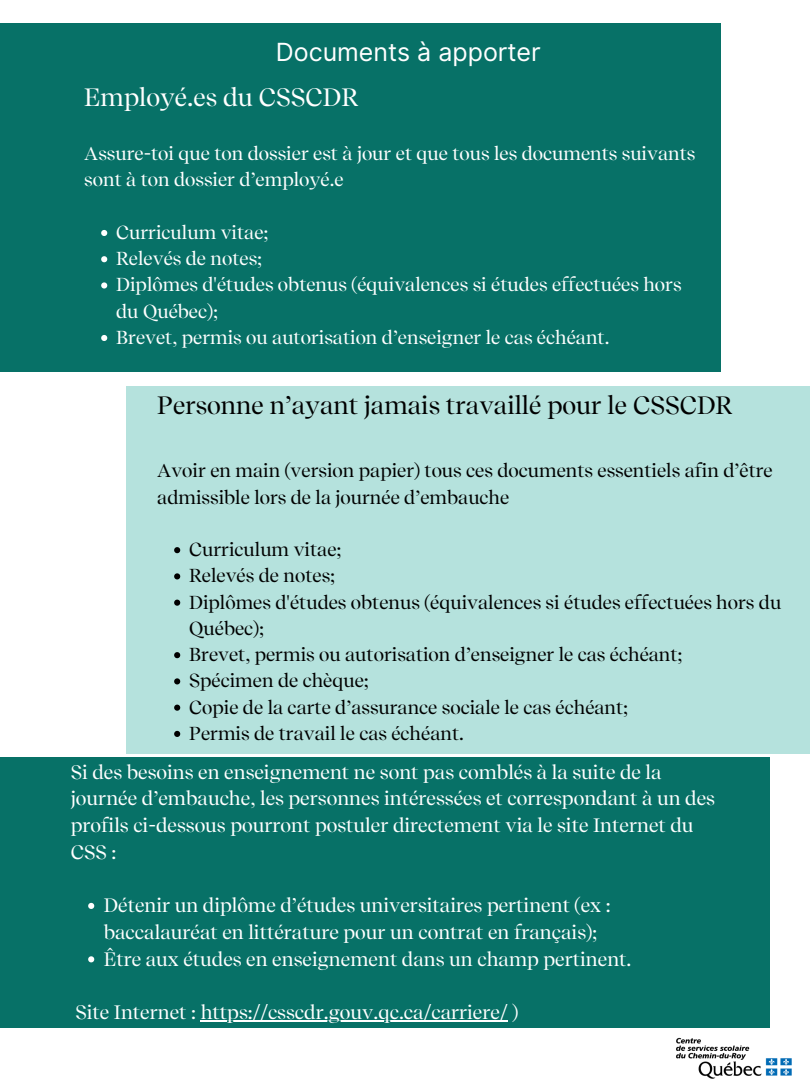
<style>
.page{position:relative;width:810px;height:1080px;background:#fff}
.page>*{position:absolute;margin:0;border:0;box-sizing:border-box;transform-origin:0 0}
.t1{font:25px "Recife Display";color:#000}
.t2{font:25px "Recife Display";color:#fff}
.t3{font:25px "Inter";color:#fff}
.t4{font:19.38px/26.8px "Recife Display";color:#fff}
.t5{font:18.75px/26.2px "Recife Display";color:#000}
.t6{font:18.75px/26.2px "Recife Display";color:#fff}
</style>
<div class="page">
<div style="left:0;top:23px;width:720px;height:349px;background:#077167"></div>
<svg style="left:101px;top:230px;width:6px;height:6px"></svg>
<svg style="left:101px;top:256px;width:6px;height:6px"></svg>
<svg style="left:101px;top:282px;width:6px;height:7px"></svg>
<svg style="left:101px;top:335px;width:6px;height:6px"></svg>
<div style="left:126px;top:387px;width:684px;height:367px;background:#b5e2dd"></div>
<svg style="left:174px;top:547px;width:6px;height:6px"></svg>
<svg style="left:174px;top:573px;width:6px;height:6px"></svg>
<svg style="left:174px;top:600px;width:6px;height:6px"></svg>
<svg style="left:174px;top:652px;width:6px;height:6px"></svg>
<svg style="left:174px;top:678px;width:6px;height:6px"></svg>
<svg style="left:174px;top:705px;width:6px;height:6px"></svg>
<svg style="left:174px;top:731px;width:6px;height:6px"></svg>
<div style="left:0;top:757px;width:770px;height:271px;background:#077167"></div>
<svg style="left:88px;top:903px;width:6px;height:6px"></svg>
<svg style="left:88px;top:956px;width:6px;height:6px"></svg>
<hr style="left:201px;top:1021px;width:307px;height:1px;background:#fff">
<img style="left:676px;top:1037px;width:116px;height:42px">
<p class="t3" style="left:276px;top:37px;width:266px">Documents à apporter</p>
<h1 class="t2" style="left:84px;top:82px;width:276px">Employé.es du CSSCDR</h1>
<h1 class="t6" style="left:84px;top:140px;width:613px">Assure-toi que ton dossier est à jour et que tous les documents suivants sont à ton dossier d’employé.e</h1>
<p class="t6" style="left:116px;top:219px;width:154px">Curriculum vitae;</p>
<p class="t6" style="left:116px;top:245px;width:147px">Relevés de notes;</p>
<p class="t6" style="left:116px;top:272px;width:567px">Diplômes d'études obtenus (équivalences si études effectuées hors du Québec);</p>
<p class="t6" style="left:116px;top:324px;width:495px">Brevet, permis ou autorisation d’enseigner le cas échéant.</p>
<p class="t1" style="left:157px;top:391px;width:577px">Personne n’ayant jamais travaillé pour le CSSCDR</p>
<h1 class="t5" style="left:157px;top:457px;width:617px">Avoir en main (version papier) tous ces documents essentiels afin d’être admissible lors de la journée d’embauche</h1>
<p class="t5" style="left:189px;top:536px;width:154px">Curriculum vitae;</p>
<p class="t5" style="left:189px;top:562px;width:147px">Relevés de notes;</p>
<p class="t5" style="left:189px;top:589px;width:594px">Diplômes d'études obtenus (équivalences si études effectuées hors du<br>Québec);</p>
<p class="t5" style="left:189px;top:641px;width:495px">Brevet, permis ou autorisation d’enseigner le cas échéant;</p>
<p class="t5" style="left:189px;top:667px;width:181px">Spécimen de chèque;</p>
<p class="t5" style="left:189px;top:694px;width:441px">Copie de la carte d’assurance sociale le cas échéant;</p>
<p class="t5" style="left:189px;top:720px;width:276px">Permis de travail le cas échéant.</p>
<p class="t4" style="left:71px;top:758px;width:646px">Si des besoins en enseignement ne sont pas comblés à la suite de la journée d’embauche, les personnes intéressées et correspondant à un des profils ci-dessous pourront postuler directement via le site Internet du CSS :</p>
<p class="t4" style="left:104px;top:892px;width:508px">Détenir un diplôme d’études universitaires pertinent (ex : baccalauréat en littérature pour un contrat en français);</p>
<p class="t4" style="left:104px;top:945px;width:529px">Être aux études en enseignement dans un champ pertinent.</p>
<p class="t4" style="left:75px;top:999px;width:444px">Site Internet : https://csscdr.gouv.qc.ca/carriere/ )</p>
</div>
